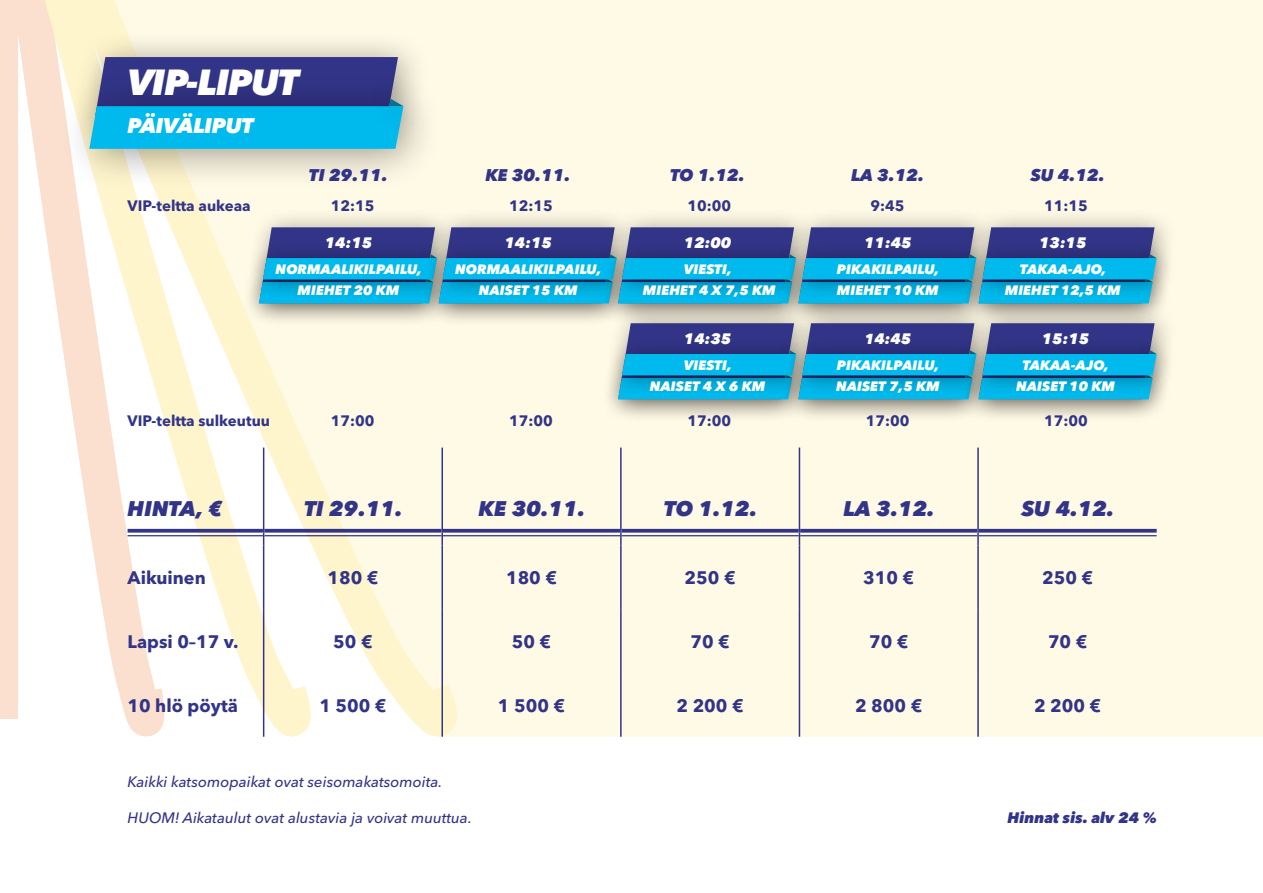
<style>
.page{position:relative;width:1263px;height:893px;background:#fff}
.page>*{position:absolute;margin:0;border:0;box-sizing:border-box;transform-origin:0 0}
.t1{font:italic 800 36px "Avenir Next W1 G";letter-spacing:-.03em;color:#fff}
.t2{font:italic 800 21px "Avenir Next W1 G";color:#323487}
.t3{font:italic 800 21px "Avenir Next W1 G";letter-spacing:-.02em;color:#fff}
.t4{font:700 18px "Avenir Next W1 G";color:#323487}
.t5{font:italic 800 16.8px "Avenir Next W1 G";color:#323487}
.t6{font:italic 500 15px "Avenir Next W1 G";color:#323487}
.t7{font:700 15px "Avenir Next W1 G";color:#323487}
.t8{font:italic 800 15px "Avenir Next W1 G";color:#fff}
.t9{font:italic 800 15px "Avenir Next W1 G";color:#323487}
.t10{font:italic 800 13.5px/21px "Avenir Next W1 G";color:#fff;text-align:center}
.s1{font-size:14.4px}
</style>
<div class="page">
<div style="left:144px;top:0;width:1119px;height:737px;background:#fffae6"></div>
<div style="left:0;top:0;width:18px;height:718px;background:#fbdfcf"></div>
<svg style="left:312px;top:0;width:153px;height:736px;background:#fef9e5"></svg>
<svg style="left:12px;top:0;width:29px;height:719px"></svg>
<svg style="left:41px;top:0;width:271px;height:736px"></svg>
<div style="left:71px;top:30px;width:360px;height:120px;background:#000;opacity:.4"></div>
<div style="left:60px;top:74px;width:382px;height:117px;background:#000;opacity:.4"></div>
<div style="left:366px;top:77px;width:64px;height:61px;background:#000;opacity:.51"></div>
<svg style="left:89px;top:57px;width:314px;height:92px;background:#2277b5"></svg>
<svg style="left:128px;top:529px;width:135px;height:4px"></svg>
<hr style="left:128px;top:535px;width:135px;height:1px;background:#323487">
<svg style="left:264px;top:529px;width:177px;height:4px"></svg>
<hr style="left:264px;top:535px;width:177px;height:1px;background:#323487">
<svg style="left:443px;top:529px;width:177px;height:4px"></svg>
<hr style="left:443px;top:535px;width:177px;height:1px;background:#323487">
<svg style="left:622px;top:529px;width:177px;height:4px"></svg>
<hr style="left:622px;top:535px;width:177px;height:1px;background:#323487">
<svg style="left:800px;top:529px;width:177px;height:4px"></svg>
<hr style="left:800px;top:535px;width:177px;height:1px;background:#323487">
<svg style="left:979px;top:529px;width:178px;height:4px"></svg>
<hr style="left:979px;top:535px;width:178px;height:1px;background:#323487">
<hr style="left:263px;top:448px;width:1px;height:85px;background:#323487">
<hr style="left:441px;top:448px;width:2px;height:85px;background:#323487">
<hr style="left:620px;top:448px;width:2px;height:85px;background:#323487">
<hr style="left:799px;top:448px;width:1px;height:85px;background:#323487">
<hr style="left:977px;top:448px;width:2px;height:85px;background:#323487">
<svg style="left:263px;top:533px;width:1px;height:12px"></svg>
<svg style="left:441px;top:533px;width:2px;height:12px"></svg>
<svg style="left:620px;top:533px;width:2px;height:12px"></svg>
<svg style="left:799px;top:533px;width:1px;height:12px"></svg>
<svg style="left:977px;top:533px;width:2px;height:12px"></svg>
<hr style="left:263px;top:545px;width:1px;height:64px;background:#323487">
<hr style="left:441px;top:545px;width:2px;height:64px;background:#323487">
<hr style="left:620px;top:545px;width:2px;height:64px;background:#323487">
<hr style="left:799px;top:545px;width:1px;height:64px;background:#323487">
<hr style="left:977px;top:545px;width:2px;height:64px;background:#323487">
<hr style="left:263px;top:609px;width:1px;height:64px;background:#323487">
<hr style="left:441px;top:609px;width:2px;height:64px;background:#323487">
<hr style="left:620px;top:609px;width:2px;height:64px;background:#323487">
<hr style="left:799px;top:609px;width:1px;height:64px;background:#323487">
<hr style="left:977px;top:609px;width:2px;height:64px;background:#323487">
<hr style="left:263px;top:673px;width:1px;height:64px;background:#323487">
<hr style="left:441px;top:673px;width:2px;height:64px;background:#323487">
<hr style="left:620px;top:673px;width:2px;height:64px;background:#323487">
<hr style="left:799px;top:673px;width:1px;height:64px;background:#323487">
<hr style="left:977px;top:673px;width:2px;height:64px;background:#323487">
<div style="left:241px;top:208px;width:218px;height:121px;background:#000;opacity:.4"></div>
<div style="left:244px;top:265px;width:209px;height:60px;background:#000;opacity:.4"></div>
<div style="left:248px;top:241px;width:209px;height:60px;background:#000;opacity:.4"></div>
<div style="left:421px;top:208px;width:217px;height:121px;background:#000;opacity:.4"></div>
<div style="left:423px;top:265px;width:210px;height:60px;background:#000;opacity:.4"></div>
<div style="left:600px;top:208px;width:218px;height:121px;background:#000;opacity:.4"></div>
<div style="left:600px;top:304px;width:218px;height:121px;background:#000;opacity:.4"></div>
<div style="left:603px;top:361px;width:209px;height:60px;background:#000;opacity:.4"></div>
<div style="left:607px;top:337px;width:209px;height:60px;background:#000;opacity:.4"></div>
<div style="left:780px;top:208px;width:218px;height:121px;background:#000;opacity:.4"></div>
<div style="left:780px;top:304px;width:218px;height:121px;background:#000;opacity:.4"></div>
<div style="left:783px;top:361px;width:209px;height:60px;background:#000;opacity:.4"></div>
<div style="left:961px;top:208px;width:217px;height:121px;background:#000;opacity:.4"></div>
<div style="left:967px;top:241px;width:209px;height:60px;background:#000;opacity:.4"></div>
<svg style="left:259px;top:227px;width:898px;height:76px;background:#2080b9"></svg>
<div style="left:961px;top:304px;width:217px;height:121px;background:#000;opacity:.4"></div>
<div style="left:963px;top:361px;width:209px;height:60px;background:#000;opacity:.4"></div>
<div style="left:967px;top:337px;width:209px;height:60px;background:#000;opacity:.4"></div>
<svg style="left:618px;top:323px;width:539px;height:76px;background:#2080b9"></svg>
<h1 class="t1" style="left:127px;top:60px;width:173px">VIP-LIPUT</h1>
<h2 class="t3" style="left:127px;top:113px;width:128px">PÄIVÄLIPUT</h2>
<p class="t5" style="left:309px;top:164px;width:80px">TI 29.11.</p>
<p class="t5" style="left:485px;top:164px;width:87px">KE 30.11.</p>
<p class="t5" style="left:670px;top:164px;width:76px">TO 1.12.</p>
<p class="t5" style="left:851px;top:164px;width:75px">LA 3.12.</p>
<p class="t5" style="left:1031px;top:164px;width:76px">SU 4.12.</p>
<p class="t7" style="left:128px;top:196px;width:125px">VIP-teltta aukeaa</p>
<p class="t7" style="left:331px;top:196px;width:45px">12:15</p>
<p class="t7" style="left:509px;top:196px;width:45px">12:15</p>
<p class="t7" style="left:687px;top:196px;width:45px">10:00</p>
<p class="t7" style="left:871px;top:196px;width:36px">9:45</p>
<p class="t7" style="left:1044px;top:196px;width:45px">11:15</p>
<p class="t8" style="left:325px;top:234px;width:49px">14:15</p>
<p class="t10" style="left:276px;top:259px;width:148px">NORMAALIKILPAILU,<br>MIEHET 20 KM</p>
<p class="t8" style="left:504px;top:234px;width:49px">14:15</p>
<p class="t10" style="left:455px;top:259px;width:148px">NORMAALIKILPAILU,<br>NAISET 15 KM</p>
<p class="t8" style="left:684px;top:234px;width:49px">12:00</p>
<p class="t10" style="left:643px;top:259px;width:134px">VIESTI,<br>MIEHET 4 X 7,5 KM</p>
<p class="t8" style="left:684px;top:330px;width:49px">14:35</p>
<p class="t10" style="left:650px;top:355px;width:117px">VIESTI,<br>NAISET 4 X 6 KM</p>
<p class="t8" style="left:864px;top:234px;width:49px">11:45</p>
<p class="t10" style="left:837px;top:259px;width:104px;text-align:left">PIKAKILPAILU,<br>MIEHET 10 KM</p>
<p class="t8" style="left:864px;top:330px;width:48px"><span class="s1">1</span>4:45</p>
<p class="t10" style="left:836px;top:355px;width:105px;text-align:left">PIKAKILPAILU,<br>NAISET 7,5 KM</p>
<p class="t8" style="left:1039px;top:234px;width:49px">13:15</p>
<p class="t10" style="left:1005px;top:259px;width:118px">TAKAA-AJO,<br>MIEHET 12,5 KM</p>
<p class="t8" style="left:1042px;top:330px;width:49px">15:15</p>
<p class="t10" style="left:1016px;top:355px;width:100px">TAKAA-AJO,<br>NAISET 10 KM</p>
<p class="t7" style="left:128px;top:411px;width:144px">VIP-teltta sulkeutuu</p>
<p class="t7" style="left:331px;top:411px;width:45px">17:00</p>
<p class="t7" style="left:509px;top:411px;width:45px">17:00</p>
<p class="t7" style="left:687px;top:411px;width:45px">17:00</p>
<p class="t7" style="left:866px;top:411px;width:45px">17:00</p>
<p class="t7" style="left:1044px;top:411px;width:45px">17:00</p>
<h2 class="t2" style="left:128px;top:495px;width:97px">HINTA, €</h2>
<h2 class="t2" style="left:304px;top:495px;width:100px">TI 29.11.</h2>
<h2 class="t2" style="left:479px;top:495px;width:108px">KE 30.11.</h2>
<h2 class="t2" style="left:664px;top:495px;width:95px">TO 1.12.</h2>
<h2 class="t2" style="left:843px;top:495px;width:93px">LA 3.12.</h2>
<h2 class="t2" style="left:1022px;top:495px;width:94px">SU 4.12.</h2>
<h3 class="t4" style="left:128px;top:567px;width:80px">Aikuinen</h3>
<h3 class="t4" style="left:327px;top:567px;width:53px">180 €</h3>
<h3 class="t4" style="left:506px;top:567px;width:53px">180 €</h3>
<h3 class="t4" style="left:685px;top:567px;width:53px">250 €</h3>
<h3 class="t4" style="left:863px;top:567px;width:53px">310 €</h3>
<h3 class="t4" style="left:1042px;top:567px;width:53px">250 €</h3>
<h3 class="t4" style="left:128px;top:630px;width:113px">Lapsi 0–17 v.</h3>
<h3 class="t4" style="left:333px;top:630px;width:41px">50 €</h3>
<h3 class="t4" style="left:512px;top:630px;width:41px">50 €</h3>
<h3 class="t4" style="left:690px;top:630px;width:41px">70 €</h3>
<h3 class="t4" style="left:869px;top:630px;width:41px">70 €</h3>
<h3 class="t4" style="left:1048px;top:630px;width:41px">70 €</h3>
<h3 class="t4" style="left:128px;top:694px;width:112px">10 hlö pöytä</h3>
<h3 class="t4" style="left:319px;top:694px;width:69px">1 500 €</h3>
<h3 class="t4" style="left:498px;top:694px;width:69px">1 500 €</h3>
<h3 class="t4" style="left:676px;top:694px;width:69px">2 200 €</h3>
<h3 class="t4" style="left:855px;top:694px;width:69px">2 800 €</h3>
<h3 class="t4" style="left:1034px;top:694px;width:69px">2 200 €</h3>
<p class="t6" style="left:127px;top:772px;width:317px">Kaikki katsomopaikat ovat seisomakatsomoita.</p>
<p class="t6" style="left:128px;top:808px;width:346px">HUOM! Aikataulut ovat alustavia ja voivat muuttua.</p>
<p class="t9" style="left:1007px;top:808px;width:151px">Hinnat sis. alv 24 %</p>
</div>
